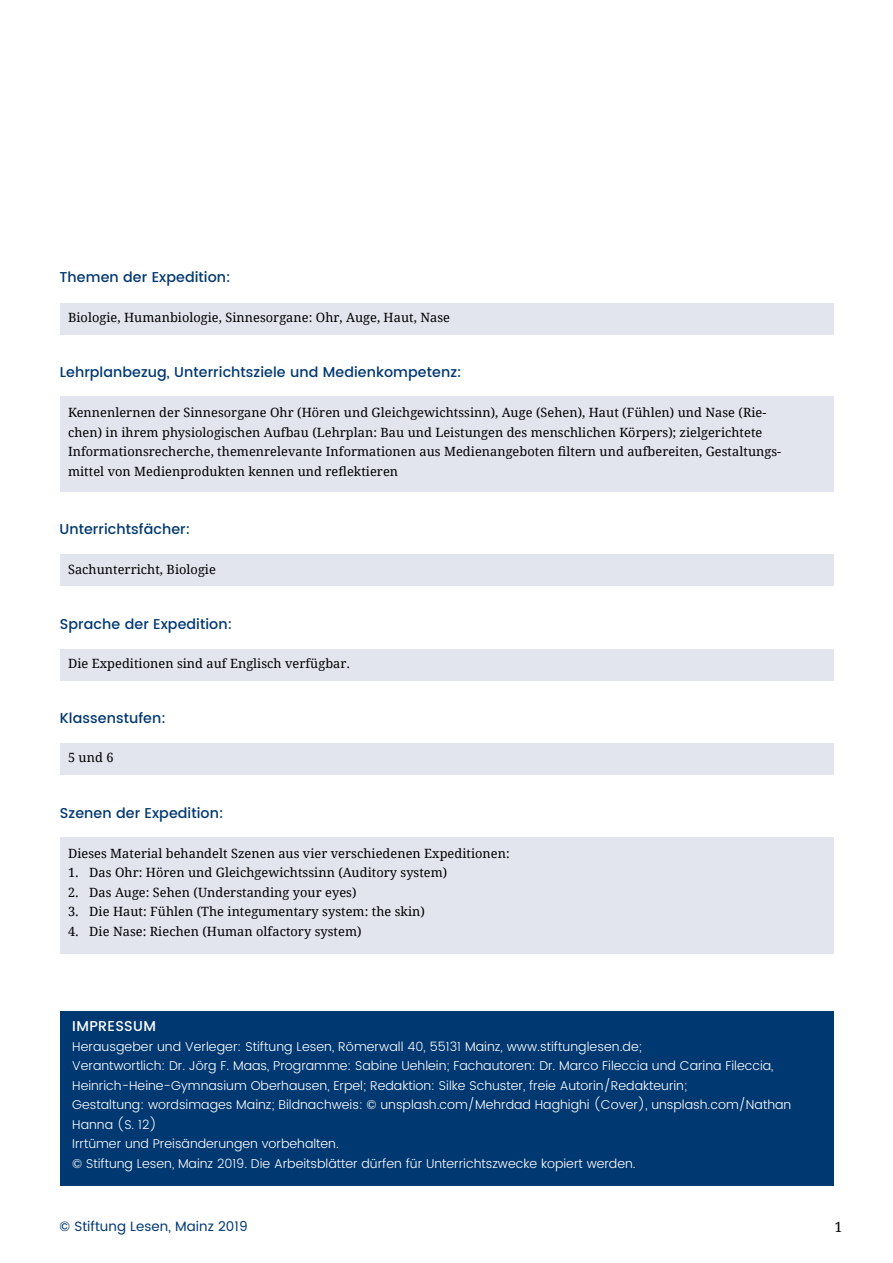
<style>
.page{position:relative;width:893px;height:1263px;background:#fff}
.page>*{position:absolute;margin:0;border:0;box-sizing:border-box;transform-origin:0 0}
.t1{font:500 14.25px "Poppins DE";letter-spacing:.005em;color:#003871}
.t2{font:500 14.25px "Poppins DE";letter-spacing:.025em;color:#fff}
.t3{font:14.25px "Droid Serif";color:#000}
.t4{font:13.5px "Poppins DE";letter-spacing:.005em;color:#003871}
.t5{font:12.75px/19.5px "Droid Serif";letter-spacing:.005em;color:#000}
.t6{font:300 12.75px/19.5px "Poppins DE";color:#fff}
</style>
<div class="page">
<div style="left:60px;top:303px;width:773px;height:32px;background:#e2e4ee"></div>
<div style="left:60px;top:396px;width:773px;height:95px;background:#e2e4ee"></div>
<div style="left:60px;top:554px;width:773px;height:32px;background:#e2e4ee"></div>
<div style="left:60px;top:743px;width:773px;height:31px;background:#e2e4ee"></div>
<div style="left:60px;top:649px;width:773px;height:32px;background:#e2e4ee"></div>
<div style="left:60px;top:838px;width:773px;height:116px;background:#e2e4ee"></div>
<div style="left:60px;top:1011px;width:773px;height:174px;background:#003871"></div>
<p class="t1" style="left:60px;top:266px;width:173px">Themen der Expedition:</p>
<p class="t5" style="left:68px;top:307px;width:383px">Biologie, Humanbiologie, Sinnesorgane: Ohr, Auge, Haut, Nase</p>
<p class="t1" style="left:60px;top:362px;width:403px">Lehrplanbezug, Unterrichtsziele und Medienkompetenz:</p>
<p class="t5" style="left:68px;top:403px;width:715px">Kennenlernen der Sinnesorgane Ohr (Hören und Gleichgewichtssinn), Auge (Sehen), Haut (Fühlen) und Nase (Rie&shy;chen) in ihrem physiologischen Aufbau (Lehrplan: Bau und Leistungen des menschlichen Körpers); zielgerichtete Informationsrecherche, themenrelevante Informationen aus Medienangeboten filtern und aufbereiten, Gestaltungs&shy;mittel von Medienprodukten kennen und reflektieren</p>
<p class="t1" style="left:60px;top:519px;width:132px">Unterrichtsfächer:</p>
<p class="t5" style="left:68px;top:559px;width:149px">Sachunterricht, Biologie</p>
<p class="t1" style="left:60px;top:613px;width:174px">Sprache der Expedition:</p>
<p class="t5" style="left:68px;top:654px;width:284px">Die Expeditionen sind auf Englisch verfügbar.</p>
<p class="t1" style="left:60px;top:708px;width:107px">Klassenstufen:</p>
<p class="t5" style="left:68px;top:747px;width:47px">5 und 6</p>
<p class="t1" style="left:60px;top:802px;width:165px">Szenen der Expedition:</p>
<p class="t5" style="left:68px;top:843px;width:443px">Dieses Material behandelt Szenen aus vier verschiedenen Expeditionen:</p>
<p class="t5" style="left:68px;top:862px;width:381px">1. Das Ohr: Hören und Gleichgewichtssinn (Auditory system)</p>
<p class="t5" style="left:68px;top:882px;width:290px">2. Das Auge: Sehen (Understanding your eyes)</p>
<p class="t5" style="left:68px;top:901px;width:358px">3. Die Haut: Fühlen (The integumentary system: the skin)</p>
<p class="t5" style="left:68px;top:921px;width:295px">4. Die Nase: Riechen (Human olfactory system)</p>
<p class="t2" style="left:72px;top:1015px;width:85px">IMPRESSUM</p>
<p class="t6" style="left:72px;top:1037px;width:720px">Herausgeber und Verleger: Stiftung Lesen, Römerwall 40, 55131 Mainz, www.stiftunglesen.de;<br>Verantwortlich: Dr. Jörg F. Maas, Programme: Sabine Uehlein; Fachautoren: Dr. Marco Fileccia und Carina Fileccia, Heinrich-Heine-Gymnasium Oberhausen, Erpel; Redaktion: Silke Schuster, freie Autorin/Redakteurin;<br>Gestaltung: wordsimages Mainz; Bildnachweis: © unsplash.com/Mehrdad Haghighi (Cover), unsplash.com/Nathan Hanna (S. 12)<br>Irrtümer und Preisänderungen vorbehalten.<br>© Stiftung Lesen, Mainz 2019. Die Arbeitsblätter dürfen für Unterrichtszwecke kopiert werden.</p>
<p class="t4" style="left:60px;top:1217px;width:190px">© Stiftung Lesen, Mainz 2019</p>
<p class="t3" style="left:834px;top:1217px;width:9px">1</p>
</div>
